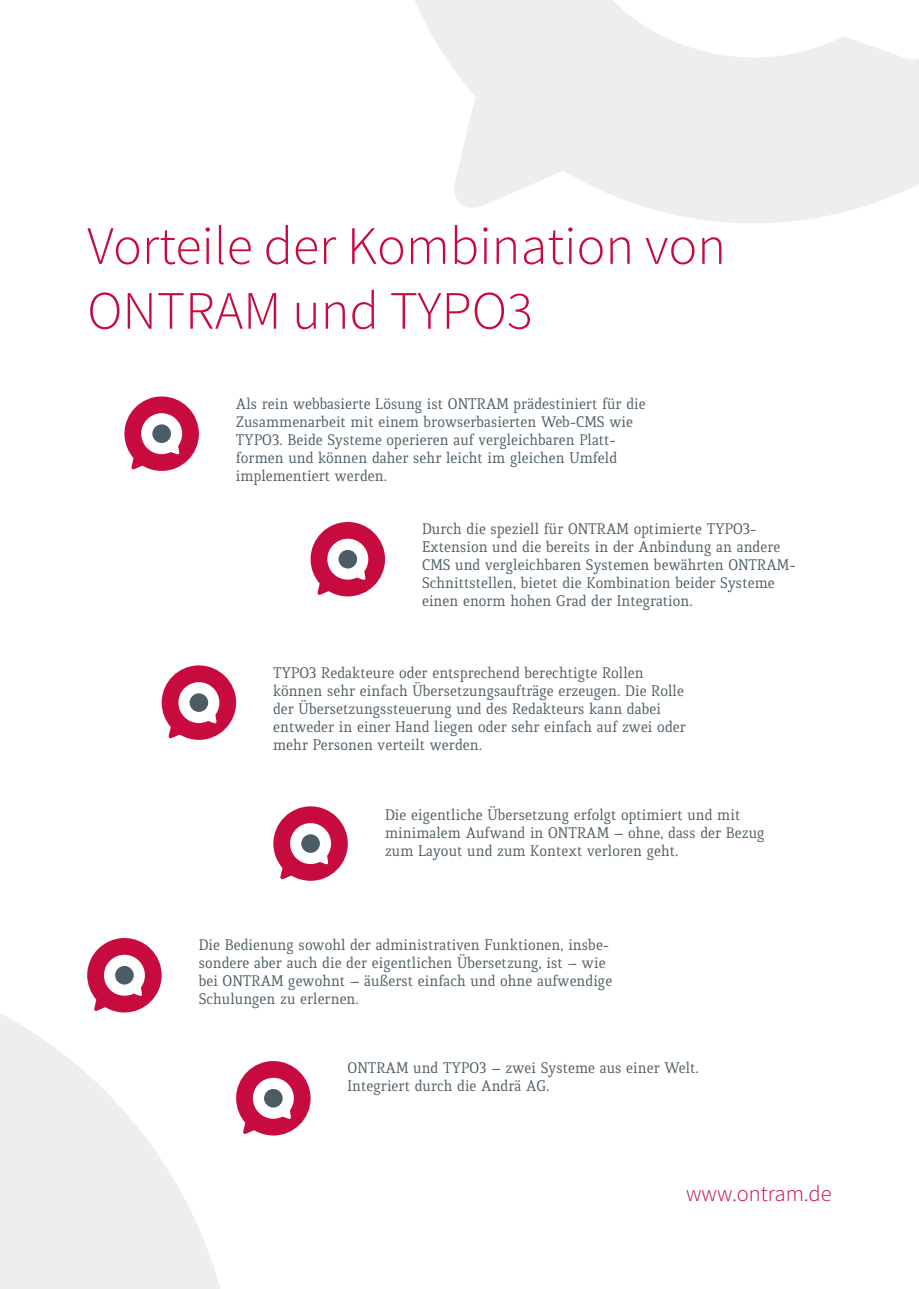
<style>
.page{position:relative;width:919px;height:1289px;background:#fff}
.page>*{position:absolute;margin:0;border:0;box-sizing:border-box;transform-origin:0 0}
.t1{font:300 54px/64.8px "Source Sans Pro";color:#c80b3e}
.t2{font:300 22.5px "Source Sans Pro";color:#c80b3e}
.t3{font:16.5px/18px "Quiroga Serif Pro";color:#4c5c65}
</style>
<div class="page">
<svg style="left:0;top:1012px;width:220px;height:276px;fill:#eeeeef"></svg>
<svg style="left:0;top:1194px;width:2px;height:94px"></svg>
<svg style="left:415px;top:0;width:503px;height:223px;fill:#eeeeef"></svg>
<svg style="left:124px;top:396px;width:75px;height:75px"></svg>
<div style="left:152px;top:424px;width:19px;height:19px;background:#4c5c65;border-radius:50%"></div>
<svg style="left:162px;top:665px;width:74px;height:74px"></svg>
<div style="left:189px;top:693px;width:19px;height:19px;background:#4c5c65;border-radius:50%"></div>
<svg style="left:87px;top:938px;width:75px;height:74px"></svg>
<div style="left:115px;top:965px;width:19px;height:19px;background:#4c5c65;border-radius:50%"></div>
<svg style="left:310px;top:522px;width:75px;height:74px"></svg>
<div style="left:338px;top:550px;width:19px;height:18px;background:#4c5c65;border-radius:50%"></div>
<svg style="left:273px;top:806px;width:75px;height:74px"></svg>
<div style="left:301px;top:834px;width:19px;height:18px;background:#4c5c65;border-radius:50%"></div>
<svg style="left:236px;top:1061px;width:74px;height:74px"></svg>
<div style="left:264px;top:1088px;width:18px;height:19px;background:#4c5c65;border-radius:50%"></div>
<h1 class="t1" style="left:87px;top:214px;width:640px">Vorteile der Kombination von<br>ONTRAM und TYPO3</h1>
<p class="t3" style="left:236px;top:395px;width:411px">Als rein webbasierte Lösung ist ONTRAM prädestiniert für die Zusammenarbeit mit einem browserbasierten Web-CMS wie TYPO3. Beide Systeme operieren auf vergleichbaren Platt&shy;formen und können daher sehr leicht im gleichen Umfeld implementiert werden.</p>
<p class="t3" style="left:422px;top:520px;width:373px">Durch die speziell für ONTRAM optimierte TYPO3- Extension und die bereits in der Anbindung an andere CMS und vergleichbaren Systemen bewährten ONTRAM-Schnittstellen, bietet die Kombination beider Systeme einen enorm hohen Grad der Integration.</p>
<p class="t3" style="left:273px;top:663px;width:414px">TYPO3 Redakteure oder entsprechend berechtigte Rollen können sehr einfach Übersetzungsaufträge erzeugen. Die Rolle der Übersetzungssteuerung und des Redakteurs kann dabei entweder in einer Hand liegen oder sehr einfach auf zwei oder mehr Personen verteilt werden.</p>
<p class="t3" style="left:385px;top:805px;width:381px">Die eigentliche Übersetzung erfolgt optimiert und mit minimalem Aufwand in ONTRAM – ohne, dass der Bezug zum Layout und zum Kontext verloren geht.</p>
<p class="t3" style="left:199px;top:936px;width:415px">Die Bedienung sowohl der administrativen Funktionen, insbe&shy;sondere aber auch die der eigentlichen Übersetzung, ist – wie bei ONTRAM gewohnt – äußerst einfach und ohne aufwendige Schulungen zu erlernen.</p>
<p class="t3" style="left:347px;top:1059px;width:353px">ONTRAM und TYPO3 – zwei Systeme aus einer Welt.<br>Integriert durch die Andrä AG.</p>
<h2 class="t2" style="left:686px;top:1180px;width:147px">www.ontram.de</h2>
</div>
